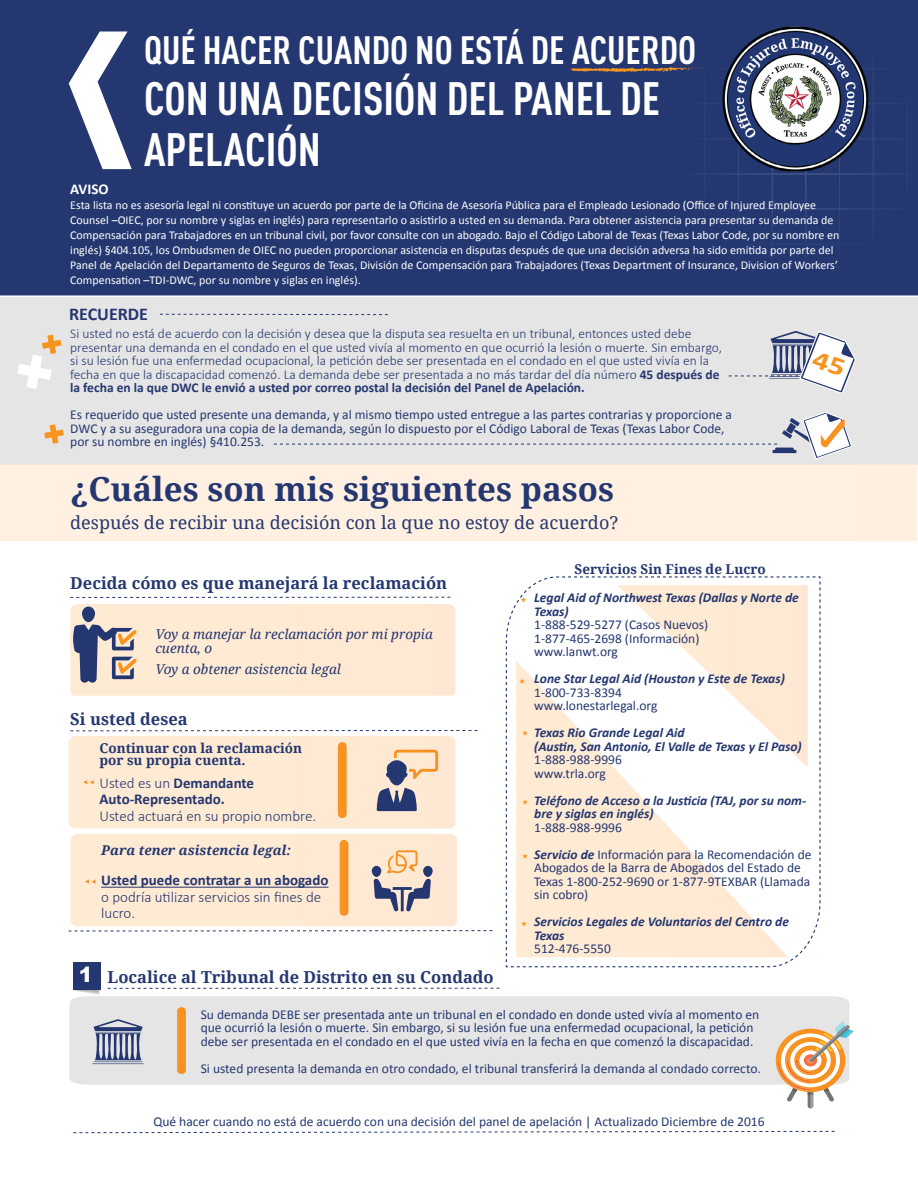
<style>
.page{position:relative;width:918px;height:1188px;background:#fff}
.page>*{position:absolute;margin:0;border:0;box-sizing:border-box;transform-origin:0 0}
.t1{font:700 46.2px/51px "DIN Cond";color:#fff}
.t2{font:700 39px "DIN Cond";color:#fff}
.t3{font:700 33px "Droid Serif";color:#243770}
.t4{font:900 21px "Arial";color:#fff}
.t5{font:18px "Droid Serif";color:#243770}
.t6{font:700 18px "Calibri";color:#243770}
.t7{font:700 16.5px "Droid Serif";color:#243770}
.t8{font:300 15px/16.5px "Calibri";color:#243770}
.t9{font:700 15px "Calibri";color:#243770}
.t10{font:700 15px "Calibri";color:#fff}
.t11{font:13.5px/13.5px "Calibri";color:#243770}
.t12{font:300 13.5px/13.5px "Calibri";color:#243770}
.t13{font:italic 700 13.5px/13.5px "Calibri";color:#243770}
.t14{font:italic 13.5px "Droid Serif";color:#243770}
.t15{font:700 13.5px "Droid Serif";color:#243770}
.t16{font:italic 700 13.5px "Droid Serif";color:#243770}
.t17{font:12px/15px "Calibri";color:#fff}
.s1{font-weight:700}
.s2{font-weight:300}
.s3{font-weight:700;font-style:italic}
</style>
<div class="page">
<svg style="left:73px;top:1131px;width:762px;height:2px"></svg>
<div style="left:0;top:0;width:917px;height:295px;background:#243770"></div>
<div style="left:69px;top:996px;width:780px;height:89px;background:#e6e5e5"></div>
<div style="left:177px;top:1007px;width:9px;height:67px;background:#f79221;border-radius:4px"></div>
<svg style="left:776px;top:1021px;width:78px;height:87px"></svg>
<svg style="left:69px;top:32px;width:63px;height:137px"></svg>
<svg style="left:570px;top:67px;width:130px;height:6px"></svg>
<img style="left:700px;top:2px;width:192px;height:194px">
<div style="left:0;top:297px;width:918px;height:168px;background:#e6e5e5"></div>
<svg style="left:160px;top:314px;width:228px;height:1px"></svg>
<svg style="left:44px;top:424px;width:20px;height:20px"></svg>
<svg style="left:17px;top:335px;width:44px;height:54px"></svg>
<div style="left:0;top:465px;width:916px;height:76px;background:#fff0e1"></div>
<svg style="left:70px;top:604px;width:385px;height:92px;background:#f3dfcd"></svg>
<svg style="left:70px;top:597px;width:380px;height:1px"></svg>
<svg style="left:108px;top:988px;width:391px;height:1px"></svg>
<svg style="left:68px;top:730px;width:410px;height:98px;background:#f7e4d0"></svg>
<svg style="left:68px;top:834px;width:424px;height:97px;background:#f8e4d2"></svg>
<svg style="left:93px;top:1019px;width:51px;height:45px;background:#9199b2"></svg>
<svg style="left:274px;top:412px;width:578px;height:47px"></svg>
<img style="left:75px;top:990px;width:25px;height:5px">
<div style="left:73px;top:963px;width:27px;height:27px;background:#243770"></div>
<svg style="left:505px;top:576px;width:316px;height:392px"></svg>
<svg style="left:729px;top:331px;width:127px;height:63px"></svg>
<p class="t2" style="left:144px;top:26px;width:554px">QUÉ HACER CUANDO NO ESTÁ DE ACUERDO</p>
<p class="t1" style="left:144px;top:71px;width:518px">CON UNA DECISIÓN DEL PANEL DE<br>APELACIÓN</p>
<p class="t10" style="left:70px;top:180px;width:40px">AVISO</p>
<p class="t17" style="left:70px;top:198px;width:771px">Esta lista no es asesoría legal ni constituye un acuerdo por parte de la Oficina de Asesoría Pública para el Empleado Lesionado (Office of Injured Employee Counsel –OIEC, por su nombre y siglas en inglés) para representarlo o asistirlo a usted en su demanda. Para obtener asistencia para presentar su demanda de Compensación para Trabajadores en un tribunal civil, por favor consulte con un abogado. Bajo el Código Laboral de Texas (Texas Labor Code, por su nombre en inglés) §404.105, los Ombudsmen de OIEC no pueden proporcionar asistencia en disputas después de que una decisión adversa ha sido emitida por parte del Panel de Apelación del Departamento de Seguros de Texas, División de Compensación para Trabajadores (Texas Department of Insurance, Division of Workers’ Compensation –TDI-DWC, por su nombre y siglas en inglés).</p>
<p class="t6" style="left:69px;top:303px;width:80px">RECUERDE</p>
<p class="t12" style="left:70px;top:327px;width:653px">Si usted no está de acuerdo con la decisión y desea que la disputa sea resuelta en un tribunal, entonces usted debe presentar una demanda en el condado en el que usted vivía al momento en que ocurrió la lesión o muerte. Sin embargo, si su lesión fue una enfermedad ocupacional, la petición debe ser presentada en el condado en el que usted vivía en la fecha en que la discapacidad comenzó. La demanda debe ser presentada a no más tardar del día número <span class="s1">45 después de la fecha en la que DWC le envió a usted por correo postal la decisión del Panel de Apelación.</span></p>
<p class="t11" style="left:70px;top:408px;width:663px">Es requerido que usted presente una demanda, y al mismo tiempo usted entregue a las partes contrarias y proporcione a<br>DWC y a su aseguradora una copia de la demanda, según lo dispuesto por el Código Laboral de Texas (Texas Labor Code, por su nombre en inglés) §410.253.</p>
<p class="t3" style="left:70px;top:470px;width:545px">¿Cuáles son mis siguientes pasos</p>
<p class="t5" style="left:70px;top:512px;width:550px">después de recibir una decisión con la que no estoy de acuerdo?</p>
<p class="t7" style="left:70px;top:574px;width:378px">Decida cómo es que manejará la reclamación</p>
<p class="t14" style="left:155px;top:627px;width:279px">Voy a manejar la reclamación por mi propia</p>
<p class="t14" style="left:155px;top:640px;width:58px">cuenta, o</p>
<p class="t14" style="left:155px;top:661px;width:187px">Voy a obtener asistencia legal</p>
<p class="t7" style="left:70px;top:710px;width:119px">Si usted desea</p>
<p class="t15" style="left:99px;top:740px;width:204px">Continuar con la reclamación</p>
<p class="t15" style="left:99px;top:752px;width:148px">por su propia cuenta.</p>
<p class="t9" style="left:99px;top:773px;width:156px"><span class="s2">Usted es un</span> Demandante</p>
<p class="t9" style="left:99px;top:790px;width:127px">Auto-Representado.</p>
<p class="t8" style="left:99px;top:807px;width:218px">Usted actuará en su propio nombre.</p>
<p class="t16" style="left:101px;top:842px;width:192px">Para tener asistencia legal:</p>
<p class="t8" style="left:101px;top:872px;width:229px"><span class="s1">Usted puede contratar a un abogado </span>o podría utilizar servicios sin fines de lucro.</p>
<p class="t4" style="left:79px;top:960px;width:16px">1</p>
<p class="t7" style="left:108px;top:967px;width:388px">Localice al Tribunal de Distrito en su Condado</p>
<p class="t15" style="left:575px;top:561px;width:193px">Servicios Sin Fines de Lucro</p>
<p class="t13" style="left:534px;top:591px;width:266px">Legal Aid of Northwest Texas (Dallas y Norte de<br>Texas)</p>
<p class="t11" style="left:534px;top:618px;width:176px">1-888-529-5277 (Casos Nuevos)</p>
<p class="t11" style="left:534px;top:631px;width:167px">1-877-465-2698 (Información)</p>
<p class="t11" style="left:534px;top:645px;width:85px">www.lanwt.org</p>
<p class="t13" style="left:534px;top:672px;width:252px">Lone Star Legal Aid (Houston y Este de Texas)</p>
<p class="t11" style="left:534px;top:685px;width:89px">1-800-733-8394</p>
<p class="t11" style="left:534px;top:699px;width:125px">www.lonestarlegal.org</p>
<p class="t13" style="left:534px;top:726px;width:152px">Texas Rio Grande Legal Aid</p>
<p class="t13" style="left:534px;top:739px;width:269px">(Austin, San Antonio, El Valle de Texas y El Paso)</p>
<p class="t11" style="left:534px;top:753px;width:89px">1-888-988-9996</p>
<p class="t11" style="left:534px;top:766px;width:73px">www.trla.org</p>
<p class="t13" style="left:534px;top:793px;width:274px">Teléfono de Acceso a la Justicia (TAJ, por su nom&shy;bre y siglas en inglés)</p>
<p class="t11" style="left:534px;top:820px;width:89px">1-888-988-9996</p>
<p class="t11" style="left:534px;top:847px;width:279px"><span class="s3">Servicio de</span> Información para la Recomendación de</p>
<p class="t11" style="left:534px;top:861px;width:278px">Abogados de la Barra de Abogados del Estado de<br>Texas 1-800-252-9690 or 1-877-9TEXBAR (Llamada sin cobro)</p>
<p class="t13" style="left:534px;top:915px;width:256px">Servicios Legales de Voluntarios del Centro de<br>Texas</p>
<p class="t11" style="left:534px;top:942px;width:78px">512-476-5550</p>
<p class="t11" style="left:201px;top:1007px;width:560px">Su demanda DEBE ser presentada ante un tribunal en el condado en donde usted vivía al momento en que ocurrió la lesión o muerte. Sin embargo, si su lesión fue una enfermedad ocupacional, la petición debe ser presentada en el condado en el que usted vivía en la fecha en que comenzó la discapacidad.</p>
<p class="t11" style="left:201px;top:1061px;width:562px">Si usted presenta la demanda en otro condado, el tribunal transferirá la demanda al condado correcto.</p>
<p class="t11" style="left:153px;top:1115px;width:613px">Qué hacer cuando no está de acuerdo con una decisión del panel de apelación | Actualizado Diciembre de 2016</p>
</div>
